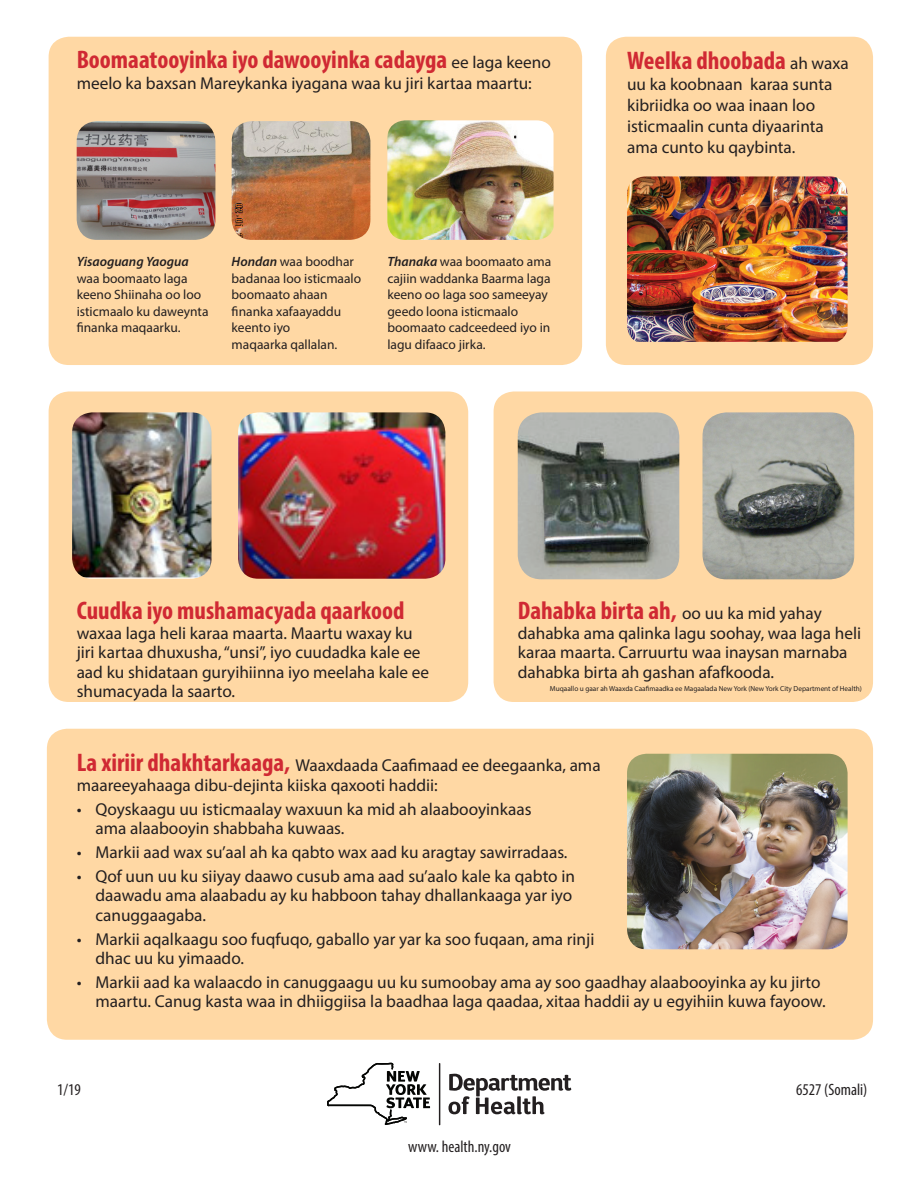
<style>
.page{position:relative;width:918px;height:1188px;background:#fff}
.page>*{position:absolute;margin:0;border:0;box-sizing:border-box;transform-origin:0 0}
.t1{font:700 condensed 25.5px "Myriad Pro";color:#d02933}
.t2{font:17.25px/19.5px "Myriad Pro";color:#231f20}
.t3{font:condensed 16.5px "Myriad Pro";color:#231f20}
.t4{font:13.5px/16.5px "Myriad Pro";color:#231f20}
.t5{font:7.2px "Myriad Pro";color:#231f20}
.s1{font-weight:400;font-stretch:normal;font-size:17.25px;color:#231f20}
.s2{font-weight:600;font-style:italic}
.s3{font-weight:700;font-stretch:condensed;font-size:25.5px;color:#d02933}
</style>
<div class="page">
<div style="left:606px;top:37px;width:267px;height:328px;background:#ffd8a4;border-radius:20px"></div>
<div style="left:49px;top:37px;width:533px;height:328px;background:#ffd8a4;border-radius:20px"></div>
<div style="left:494px;top:392px;width:379px;height:310px;background:#ffd8a4;border-radius:20px"></div>
<div style="left:49px;top:392px;width:419px;height:310px;background:#ffd8a4;border-radius:20px"></div>
<div style="left:47px;top:729px;width:826px;height:311px;background:#ffd8a4;border-radius:20px"></div>
<img style="left:703px;top:412px;width:151px;height:167px">
<img style="left:518px;top:412px;width:161px;height:167px">
<img style="left:72px;top:412px;width:140px;height:167px">
<img style="left:238px;top:412px;width:207px;height:167px">
<img style="left:627px;top:754px;width:221px;height:195px">
<img style="left:77px;top:121px;width:138px;height:119px">
<img style="left:232px;top:121px;width:138px;height:119px">
<img style="left:387px;top:120px;width:167px;height:120px">
<img style="left:627px;top:176px;width:221px;height:166px">
<svg style="left:448px;top:1074px;width:123px;height:40px"></svg>
<hr style="left:439px;top:1063px;width:1px;height:62px;background:#231f20">
<svg style="left:327px;top:1063px;width:103px;height:62px"></svg>
<p class="t1" style="left:77px;top:43px;width:476px">Boomaatooyinka iyo dawooyinka cadayga <span class="s1">ee laga keeno</span></p>
<p class="t2" style="left:77px;top:73px;width:457px">meelo ka baxsan Mareykanka iyagana waa ku jiri kartaa maartu:</p>
<p class="t4" style="left:77px;top:253px;width:133px"><span class="s2">Yisaoguang Yaogua </span>waa boomaato laga keeno Shiinaha oo loo isticmaalo ku daweynta finanka maqaarku.</p>
<p class="t4" style="left:387px;top:253px;width:165px"><span class="s2">Thanaka</span> waa boomaato ama cajiin waddanka Baarma laga keeno oo laga soo sameeyay geedo loona isticmaalo boomaato cadceedeed iyo in lagu difaaco jirka.</p>
<p class="t4" style="left:232px;top:253px;width:131px"><span class="s2">Hondan</span> waa boodhar badanaa loo isticmaalo boomaato ahaan finanka xafaayaddu keento iyo<br>maqaarka qallalan.</p>
<p class="t1" style="left:627px;top:44px;width:223px">Weelka dhoobada <span class="s1">ah waxa</span></p>
<p class="t2" style="left:627px;top:73px;width:207px;line-height:21px">uu ka koobnaan karaa sunta kibriidka oo waa inaan loo isticmaalin cunta diyaarinta ama cunto ku qaybinta.</p>
<p class="t1" style="left:77px;top:595px;width:329px">Cuudka iyo mushamacyada qaarkood</p>
<p class="t2" style="left:77px;top:623px;width:354px">waxaa laga heli karaa maarta. Maartu waxay ku jiri kartaa dhuxusha, “unsi”, iyo cuudadka kale ee aad ku shidataan guryihiinna iyo meelaha kale ee shumacyada la saarto.</p>
<p class="t1" style="left:518px;top:595px;width:306px">Dahabka birta ah, <span class="s1">oo uu ka mid yahay</span></p>
<p class="t2" style="left:518px;top:623px;width:345px">dahabka ama qalinka lagu soohay, waa laga heli karaa maarta. Carruurtu waa inaysan marnaba dahabka birta ah gashan afafkooda.</p>
<p class="t5" style="left:550px;top:684px;width:314px">Muqaallo u gaar ah Waaxda Caafimaadka ee Magaalada New York (New York City Department of Health)</p>
<p class="t2" style="left:77px;top:755px;width:526px"><span class="s3">La xiriir dhakhtarkaaga,</span> Waaxdaada Caafimaad ee deegaanka, ama maareeyahaaga dibu-dejinta kiiska qaxooti haddii:</p>
<p class="t2" style="left:95px;top:799px;width:438px;text-indent:-19px">• Qoyskaagu uu isticmaalay waxuun ka mid ah alaabooyinkaas ama alaabooyin shabbaha kuwaas.</p>
<p class="t2" style="left:77px;top:842px;width:492px">• Markii aad wax su’aal ah ka qabto wax aad ku aragtay sawirradaas.</p>
<p class="t2" style="left:95px;top:866px;width:481px;text-indent:-19px">• Qof uun uu ku siiyay daawo cusub ama aad su’aalo kale ka qabto in daawadu ama alaabadu ay ku habboon tahay dhallankaaga yar iyo canuggaagaba.</p>
<p class="t2" style="left:95px;top:929px;width:500px;text-indent:-19px">• Markii aqalkaagu soo fuqfuqo, gaballo yar yar ka soo fuqaan, ama rinji dhac uu ku yimaado.</p>
<p class="t2" style="left:77px;top:972px;width:750px;text-align:right">• Markii aad ka walaacdo in canuggaagu uu ku sumoobay ama ay soo gaadhay alaabooyinka ay ku jirto maartu. Canug kasta waa in dhiiggiisa la baadhaa laga qaadaa, xitaa haddii ay u egyihiin kuwa fayoow.</p>
<p class="t3" style="left:57px;top:1080px;width:25px">1/19</p>
<p class="t3" style="left:796px;top:1080px;width:73px">6527 (Somali)</p>
<p class="t3" style="left:408px;top:1137px;width:104px">www. health.ny.gov</p>
</div>
